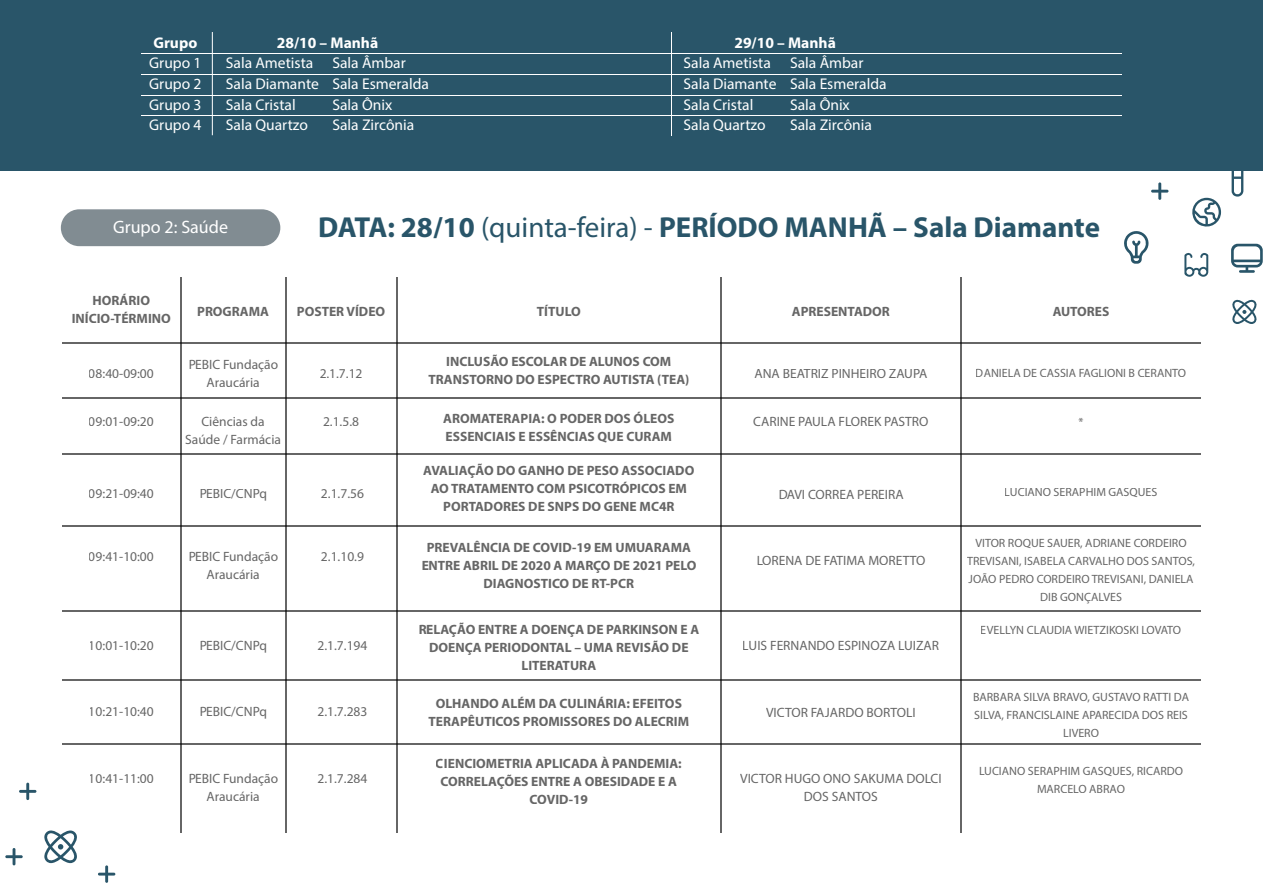
<style>
.page{position:relative;width:1263px;height:893px;background:#fff}
.page>*{position:absolute;margin:0;border:0;box-sizing:border-box;transform-origin:0 0}
.t1{font:700 28.95px "Myriad Pro";color:#295569}
.t2{font:18px "Myriad Pro";color:#fff}
.t3{font:15.6px/20.7px "Myriad Pro";color:#fff}
.t4{font:700 15.6px "Myriad Pro";color:#fff}
.t5{font:700 13.5px/18px "Myriad Pro";color:#666;text-align:center}
.t6{font:13.5px/18px "Myriad Pro";color:#666;text-align:center}
.t7{font:12px/18px "Myriad Pro";color:#666;text-align:center}
.s1{font-weight:400}
</style>
<div class="page">
<div style="left:0;top:0;width:1263px;height:170px;background:#295569"></div>
<div style="left:61px;top:209px;width:219px;height:37px;background:#818c92;border-radius:18px"></div>
<hr style="left:180px;top:277px;width:1px;height:556px;background:#666">
<hr style="left:285px;top:277px;width:1px;height:556px;background:#666">
<hr style="left:396px;top:277px;width:2px;height:556px;background:#666">
<hr style="left:720px;top:277px;width:2px;height:556px;background:#666">
<hr style="left:960px;top:277px;width:2px;height:556px;background:#666">
<hr style="left:62px;top:343px;width:1138px;height:1px;background:#666">
<hr style="left:62px;top:397px;width:1138px;height:1px;background:#666">
<hr style="left:62px;top:453px;width:1138px;height:2px;background:#666">
<hr style="left:62px;top:525px;width:1138px;height:1px;background:#666">
<hr style="left:62px;top:610px;width:1138px;height:2px;background:#666">
<hr style="left:62px;top:679px;width:1138px;height:2px;background:#666">
<hr style="left:62px;top:743px;width:1138px;height:1px;background:#666">
<hr style="left:141px;top:53px;width:981px;height:1px;background:#fff">
<hr style="left:141px;top:74px;width:981px;height:1px;background:#fff">
<hr style="left:141px;top:95px;width:981px;height:1px;background:#fff">
<hr style="left:141px;top:115px;width:981px;height:1px;background:#fff">
<hr style="left:671px;top:32px;width:1px;height:103px;background:#fff">
<svg style="left:1232px;top:299px;width:25px;height:25px"></svg>
<svg style="left:1229px;top:170px;width:17px;height:27px"></svg>
<svg style="left:1124px;top:231px;width:25px;height:33px"></svg>
<svg style="left:1151px;top:182px;width:17px;height:18px"></svg>
<svg style="left:1231px;top:244px;width:32px;height:29px"></svg>
<svg style="left:1184px;top:253px;width:24px;height:24px"></svg>
<svg style="left:1192px;top:198px;width:29px;height:29px"></svg>
<svg style="left:44px;top:830px;width:33px;height:33px"></svg>
<svg style="left:19px;top:783px;width:17px;height:17px"></svg>
<svg style="left:5px;top:848px;width:18px;height:17px"></svg>
<svg style="left:98px;top:865px;width:17px;height:18px"></svg>
<p class="t4" style="left:153px;top:32px;width:45px">Grupo</p>
<p class="t3" style="left:149px;top:53px;width:54px;text-align:justify">Grupo 1<br>Grupo 2<br>Grupo 3<br>Grupo 4</p>
<p class="t4" style="left:277px;top:32px;width:103px">28/10 – Manhã</p>
<p class="t3" style="left:226px;top:52px;width:94px">Sala Ametista<br>Sala Diamante<br>Sala Cristal<br>Sala Quartzo</p>
<p class="t3" style="left:332px;top:52px;width:98px">Sala Âmbar<br>Sala Esmeralda<br>Sala Ônix<br>Sala Zircônia</p>
<p class="t4" style="left:734px;top:32px;width:103px">29/10 – Manhã</p>
<p class="t3" style="left:683px;top:52px;width:94px">Sala Ametista<br>Sala Diamante<br>Sala Cristal<br>Sala Quartzo</p>
<p class="t3" style="left:790px;top:52px;width:98px">Sala Âmbar<br>Sala Esmeralda<br>Sala Ônix<br>Sala Zircônia</p>
<h2 class="t2" style="left:113px;top:216px;width:116px">Grupo 2: Saúde</h2>
<h1 class="t1" style="left:318px;top:209px;width:783px">DATA: 28/10 <span class="s1">(quinta-feira) -</span> PERÍODO MANHÃ – Sala Diamante</h1>
<p class="t5" style="left:72px;top:291px;width:101px">HORÁRIO<br>INÍCIO-TÉRMINO</p>
<p class="t5" style="left:197px;top:302px;width:73px">PROGRAMA</p>
<p class="t5" style="left:297px;top:302px;width:90px">POSTER VÍDEO</p>
<p class="t5" style="left:537px;top:302px;width:45px">TÍTULO</p>
<p class="t5" style="left:792px;top:302px;width:100px">APRESENTADOR</p>
<p class="t5" style="left:1053px;top:302px;width:58px">AUTORES</p>
<p class="t6" style="left:89px;top:364px;width:67px">08:40-09:00</p>
<p class="t6" style="left:188px;top:355px;width:92px">PEBIC Fundação<br>Araucária</p>
<p class="t6" style="left:319px;top:364px;width:45px">2.1.7.12</p>
<p class="t5" style="left:428px;top:352px;width:262px">INCLUSÃO ESCOLAR DE ALUNOS COM<br>TRANSTORNO DO ESPECTRO AUTISTA (TEA)</p>
<p class="t6" style="left:754px;top:365px;width:174px">ANA BEATRIZ PINHEIRO ZAUPA</p>
<p class="t7" style="left:976px;top:364px;width:212px">DANIELA DE CASSIA FAGLIONI B CERANTO</p>
<p class="t6" style="left:89px;top:412px;width:67px">09:01-09:20</p>
<p class="t6" style="left:185px;top:412px;width:97px">Ciências da<br>Saúde / Farmácia</p>
<p class="t6" style="left:323px;top:412px;width:38px">2.1.5.8</p>
<p class="t5" style="left:443px;top:409px;width:233px;text-align:left">AROMATERAPIA: O PODER DOS ÓLEOS<br>ESSENCIAIS E ESSÊNCIAS QUE CURAM</p>
<p class="t6" style="left:753px;top:412px;width:177px">CARINE PAULA FLOREK PASTRO</p>
<p class="t7" style="left:1078px;top:413px;width:6px">*</p>
<p class="t6" style="left:89px;top:485px;width:67px">09:21-09:40</p>
<p class="t6" style="left:199px;top:485px;width:69px">PEBIC/CNPq</p>
<p class="t6" style="left:321px;top:485px;width:45px">2.1.7.56</p>
<p class="t5" style="left:423px;top:461px;width:273px">AVALIAÇÃO DO GANHO DE PESO ASSOCIADO<br>AO TRATAMENTO COM PSICOTRÓPICOS EM<br>PORTADORES DE SNPS DO GENE MC4R</p>
<p class="t6" style="left:89px;top:547px;width:67px">09:41-10:00</p>
<p class="t6" style="left:188px;top:547px;width:92px">PEBIC Fundação<br>Araucária</p>
<p class="t6" style="left:321px;top:547px;width:45px">2.1.10.9</p>
<p class="t5" style="left:421px;top:538px;width:277px">PREVALÊNCIA DE COVID-19 EM UMUARAMA<br>ENTRE ABRIL DE 2020 A MARÇO DE 2021 PELO<br>DIAGNOSTICO DE RT-PCR</p>
<p class="t6" style="left:89px;top:636px;width:67px">10:01-10:20</p>
<p class="t6" style="left:199px;top:636px;width:69px">PEBIC/CNPq</p>
<p class="t6" style="left:317px;top:636px;width:51px">2.1.7.194</p>
<p class="t5" style="left:418px;top:620px;width:283px">RELAÇÃO ENTRE A DOENÇA DE PARKINSON E A<br>DOENÇA PERIODONTAL – UMA REVISÃO DE<br>LITERATURA</p>
<p class="t6" style="left:778px;top:485px;width:127px">DAVI CORREA PEREIRA</p>
<p class="t7" style="left:1005px;top:483px;width:154px">LUCIANO SERAPHIM GASQUES</p>
<p class="t6" style="left:756px;top:551px;width:171px">LORENA DE FATIMA MORETTO</p>
<p class="t6" style="left:743px;top:636px;width:198px">LUIS FERNANDO ESPINOZA LUIZAR</p>
<p class="t7" style="left:967px;top:534px;width:229px">VITOR ROQUE SAUER, ADRIANE CORDEIRO TREVISANI, ISABELA CARVALHO DOS SANTOS, JOÃO PEDRO CORDEIRO TREVISANI, DANIELA DIB GONÇALVES</p>
<p class="t7" style="left:981px;top:621px;width:202px">EVELLYN CLAUDIA WIETZIKOSKI LOVATO</p>
<p class="t6" style="left:89px;top:702px;width:67px">10:21-10:40</p>
<p class="t6" style="left:199px;top:702px;width:69px">PEBIC/CNPq</p>
<p class="t6" style="left:317px;top:702px;width:51px">2.1.7.283</p>
<p class="t5" style="left:428px;top:694px;width:262px">OLHANDO ALÉM DA CULINÁRIA: EFEITOS<br>TERAPÊUTICOS PROMISSORES DO ALECRIM</p>
<p class="t6" style="left:766px;top:703px;width:151px">VICTOR FAJARDO BORTOLI</p>
<p class="t7" style="left:973px;top:687px;width:218px">BARBARA SILVA BRAVO, GUSTAVO RATTI DA<br>SILVA, FRANCISLAINE APARECIDA DOS REIS<br>LIVERO</p>
<p class="t6" style="left:89px;top:769px;width:67px">10:41-11:00</p>
<p class="t6" style="left:188px;top:769px;width:92px">PEBIC Fundação<br>Araucária</p>
<p class="t6" style="left:317px;top:769px;width:51px">2.1.7.284</p>
<p class="t5" style="left:436px;top:753px;width:247px">CIENCIOMETRIA APLICADA À PANDEMIA:<br>CORRELAÇÕES ENTRE A OBESIDADE E A<br>COVID-19</p>
<p class="t6" style="left:740px;top:769px;width:203px">VICTOR HUGO ONO SAKUMA DOLCI<br>DOS SANTOS</p>
<p class="t7" style="left:979px;top:762px;width:206px">LUCIANO SERAPHIM GASQUES, RICARDO<br>MARCELO ABRAO</p>
</div>
